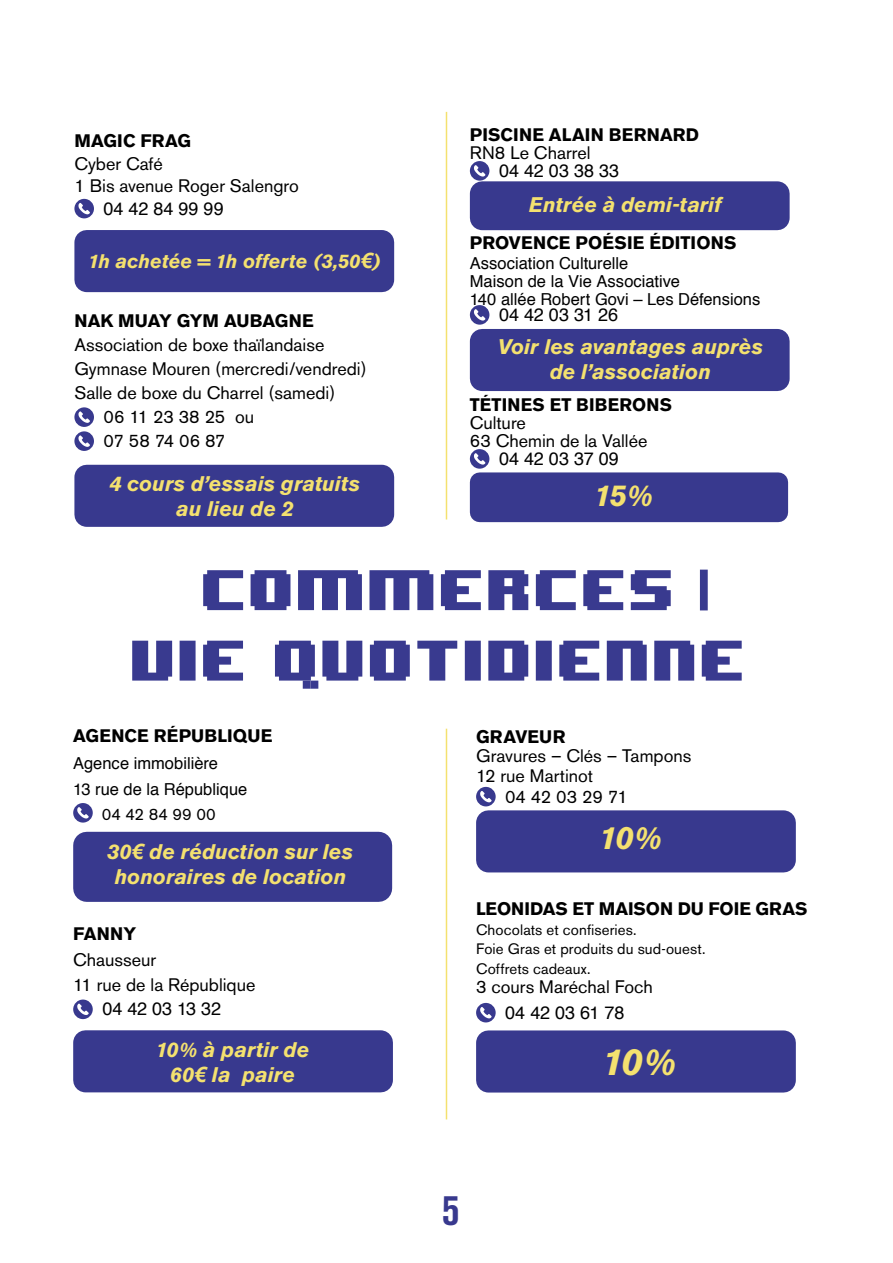
<style>
.page{position:relative;width:893px;height:1263px;background:#fff}
.page>*{position:absolute;margin:0;border:0;box-sizing:border-box;transform-origin:0 0}
.t1{font:700 condensed 43.2px "Akzidenz Grotesk BE";color:#38398e}
.réduc{font:italic 700 37.5px "Akzidenz Grotesk BE";color:#f4e16f}
.réduc-2{font:italic 700 31.95px "Akzidenz Grotesk BE";color:#f4e16f}
.réduc-3{font:italic 700 30px "Akzidenz Grotesk BE";color:#f4e16f}
.t2{font:italic 700 21px/25.2px "Akzidenz Grotesk BE";color:#f4e16f;text-align:center}
.t3{font:italic 700 19.5px "Akzidenz Grotesk BE";color:#f4e16f}
.texte{font:18px "Akzidenz Grotesk BE";color:#000}
.titre{font:700 18px "Akzidenz Grotesk BE";letter-spacing:.01em;color:#000}
.t4{font:18px "Helvetica";letter-spacing:.005em;color:#000}
.t5{font:16.5px "Helvetica";color:#000}
.texte-2{font:16.5px "Akzidenz Grotesk BE";letter-spacing:.005em;color:#000}
.texte-3{font:15px "Akzidenz Grotesk BE";letter-spacing:.01em;color:#000}
.s1{font-family:"Arial";font-size:21px}
.s2{font-family:"Arial"}
</style>
<div class="page">
<svg style="left:74px;top:199px;width:20px;height:19px"></svg>
<div style="left:74px;top:230px;width:320px;height:62px;background:#38398e"></div>
<svg style="left:74px;top:407px;width:20px;height:44px"></svg>
<div style="left:74px;top:465px;width:320px;height:62px;background:#38398e"></div>
<svg style="left:470px;top:161px;width:19px;height:20px"></svg>
<div style="left:470px;top:181px;width:320px;height:49px;background:#38398e"></div>
<svg style="left:470px;top:305px;width:19px;height:20px"></svg>
<div style="left:470px;top:329px;width:320px;height:62px;background:#38398e"></div>
<svg style="left:470px;top:449px;width:19px;height:20px"></svg>
<div style="left:470px;top:472px;width:318px;height:50px;background:#38398e"></div>
<hr style="left:446px;top:112px;width:1px;height:407px;background:#f4e16f">
<svg style="left:73px;top:803px;width:20px;height:19px"></svg>
<div style="left:73px;top:832px;width:319px;height:70px;background:#38398e"></div>
<svg style="left:73px;top:999px;width:20px;height:20px"></svg>
<div style="left:73px;top:1030px;width:320px;height:62px;background:#38398e"></div>
<svg style="left:476px;top:787px;width:20px;height:19px"></svg>
<div style="left:476px;top:810px;width:320px;height:62px;background:#38398e"></div>
<svg style="left:476px;top:1003px;width:20px;height:19px"></svg>
<div style="left:476px;top:1030px;width:320px;height:62px;background:#38398e"></div>
<hr style="left:446px;top:729px;width:1px;height:390px;background:#f4e16f">
<svg style="left:132px;top:641px;width:610px;height:40px"></svg>
<svg style="left:203px;top:570px;width:468px;height:40px"></svg>
<div style="left:700px;top:570px;width:8px;height:40px;background:#393a8f"></div>
<div style="left:303px;top:681px;width:8px;height:8px;background:#393a8f"></div>
<div style="left:311px;top:681px;width:7px;height:8px;background:#393a8f"></div>
<p class="titre" style="left:74px;top:131px;width:118px">MAGIC FRAG</p>
<p class="texte" style="left:74px;top:153px;width:90px">Cyber Café</p>
<p class="texte" style="left:74px;top:175px;width:226px">1 Bis avenue Roger Salengro</p>
<p class="t4" style="left:104px;top:195px;width:122px">04 42 84 99 99</p>
<p class="t3" style="left:89px;top:250px;width:295px">1h achetée = 1h offerte (3,50<span class="s1">€</span>)</p>
<p class="titre" style="left:74px;top:311px;width:241px">NAK MUAY GYM AUBAGNE</p>
<p class="texte" style="left:74px;top:334px;width:251px">Association de boxe thaïlandaise</p>
<p class="texte" style="left:74px;top:358px;width:294px">Gymnase Mouren (mercredi/vendredi)</p>
<p class="texte" style="left:74px;top:382px;width:263px">Salle de boxe du Charrel (samedi)</p>
<p class="texte" style="left:104px;top:406px;width:152px">06 11 23 38 25 ou</p>
<p class="texte" style="left:104px;top:430px;width:123px">07 58 74 06 87</p>
<p class="t2" style="left:110px;top:471px;width:252px">4 cours d’essais gratuits</p>
<p class="t2" style="left:176px;top:496px;width:119px">au lieu de 2</p>
<p class="titre" style="left:470px;top:124px;width:231px">PISCINE ALAIN BERNARD</p>
<p class="texte" style="left:470px;top:142px;width:122px">RN8 Le Charrel</p>
<p class="t4" style="left:499px;top:157px;width:122px">04 42 03 38 33</p>
<p class="t2" style="left:529px;top:193px;width:194px">Entrée à demi-tarif</p>
<p class="titre" style="left:470px;top:232px;width:268px">PROVENCE POÉSIE ÉDITIONS</p>
<p class="t5" style="left:470px;top:250px;width:160px">Association Culturelle</p>
<p class="t5" style="left:470px;top:268px;width:212px">Maison de la Vie Associative</p>
<p class="t5" style="left:470px;top:286px;width:292px">140 allée Robert Govi – Les Défensions</p>
<p class="t4" style="left:499px;top:301px;width:121px">04 42 03 31 26</p>
<p class="t2" style="left:498px;top:334px;width:267px">Voir les avantages auprès</p>
<p class="t2" style="left:550px;top:359px;width:163px">de l’association</p>
<p class="titre" style="left:470px;top:394px;width:204px">TÉTINES ET BIBERONS</p>
<p class="texte" style="left:470px;top:412px;width:58px">Culture</p>
<p class="texte" style="left:470px;top:430px;width:179px">63 Chemin de la Vallée</p>
<p class="t4" style="left:499px;top:445px;width:121px">04 42 03 37 09</p>
<p class="réduc-3" style="left:594px;top:478px;width:60px">15%</p>
<p class="titre" style="left:73px;top:726px;width:201px">AGENCE RÉPUBLIQUE</p>
<p class="t5" style="left:73px;top:751px;width:146px">Agence immobilière</p>
<p class="t5" style="left:73px;top:776px;width:176px">13 rue de la République</p>
<p class="texte-2" style="left:102px;top:805px;width:116px">04 42 84 99 00</p>
<p class="t2" style="left:108px;top:839px;width:247px">30<span class="s2">€</span> de réduction sur les honoraires de location</p>
<p class="titre" style="left:73px;top:924px;width:64px">FANNY</p>
<p class="texte" style="left:73px;top:949px;width:85px">Chausseur</p>
<p class="texte" style="left:73px;top:974px;width:184px">11 rue de la République</p>
<p class="t4" style="left:102px;top:995px;width:120px">04 42 03 13 32</p>
<p class="t2" style="left:156px;top:1037px;width:155px">10% à partir de</p>
<p class="t2" style="left:170px;top:1062px;width:126px">60<span class="s2">€</span> la paire</p>
<p class="titre" style="left:476px;top:726px;width:91px">GRAVEUR</p>
<p class="texte" style="left:476px;top:745px;width:217px">Gravures – Clés – Tampons</p>
<p class="texte" style="left:476px;top:765px;width:118px">12 rue Martinot</p>
<p class="texte" style="left:505px;top:786px;width:124px">04 42 03 29 71</p>
<p class="réduc-2" style="left:599px;top:818px;width:64px">10%</p>
<p class="titre" style="left:476px;top:899px;width:333px">LEONIDAS ET MAISON DU FOIE GRAS</p>
<p class="texte-3" style="left:476px;top:921px;width:162px">Chocolats et confiseries.</p>
<p class="texte-3" style="left:476px;top:940px;width:231px">Foie Gras et produits du sud-ouest.</p>
<p class="texte-3" style="left:476px;top:960px;width:116px">Coffrets cadeaux.</p>
<p class="texte" style="left:476px;top:976px;width:178px">3 cours Maréchal Foch</p>
<p class="t4" style="left:505px;top:999px;width:121px">04 42 03 61 78</p>
<p class="réduc" style="left:603px;top:1039px;width:75px">10%</p>
<p class="t1" style="left:442px;top:1185px;width:19px">5</p>
</div>
